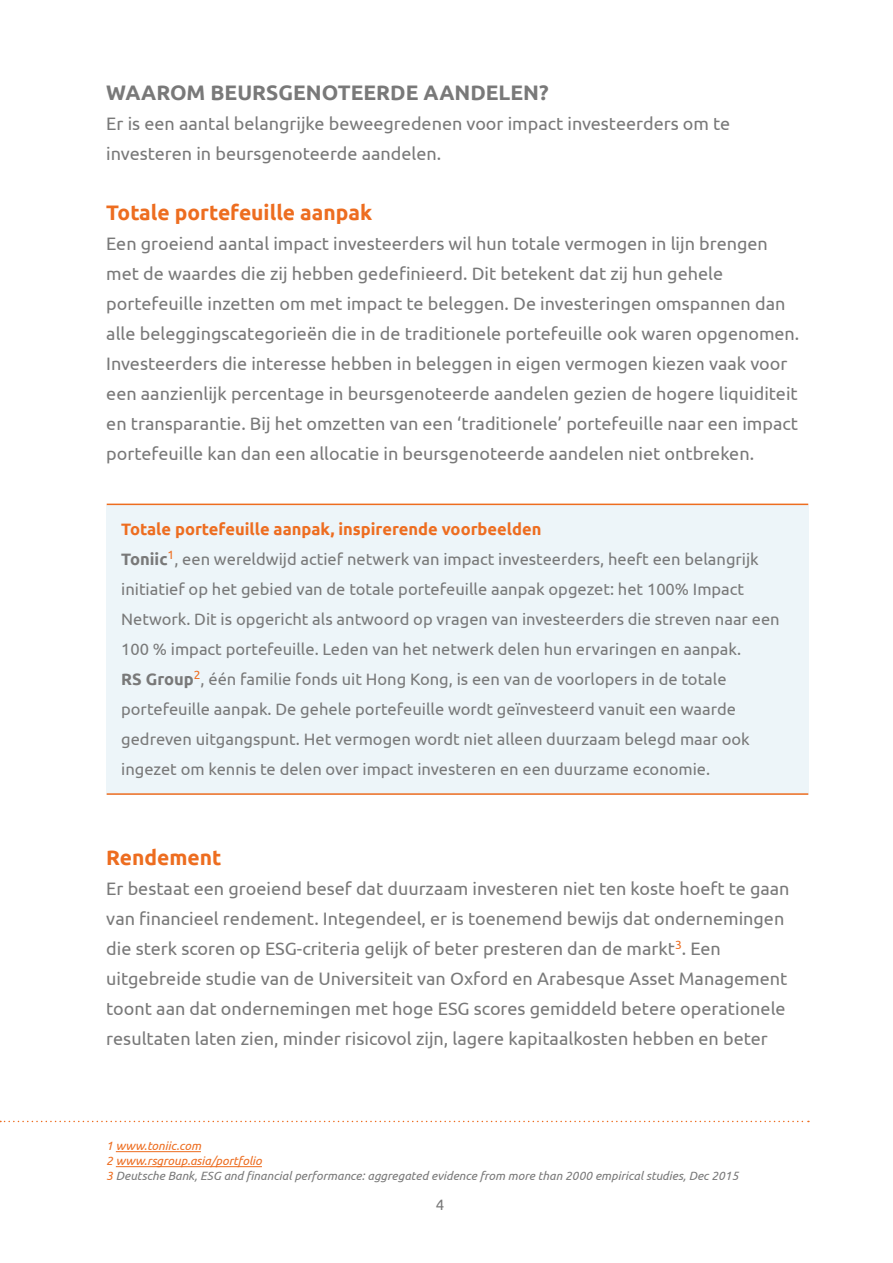
<style>
.page{position:relative;width:893px;height:1263px;background:#fff}
.page>*{position:absolute;margin:0;border:0;box-sizing:border-box;transform-origin:0 0}
.t1{font:700 21px "Ubuntu";color:#ed6d20}
.t2{font:700 21px "Ubuntu";color:#797979}
.t3{font:18px/30px "Ubuntu";color:#797979}
.t4{font:16.5px/30px "Ubuntu";color:#797979}
.t5{font:15px "Ubuntu";color:#797979}
.t6{font:italic 12px/15px "Ubuntu";color:#797979}
.s1{font-weight:700;color:#ed6d20}
.s2{font-weight:700}
.s3{color:#ed6d20}
</style>
<div class="page">
<div style="left:106px;top:505px;width:703px;height:290px;background:#edf5f9"></div>
<hr style="left:107px;top:504px;width:701px;height:1px;background:#ed6d20">
<hr style="left:107px;top:793px;width:701px;height:2px;background:#ed6d20">
<hr style="left:116px;top:1151px;width:85px;height:1px;background:#ed6d20">
<hr style="left:116px;top:1166px;width:146px;height:1px;background:#ed6d20">
<svg style="left:0;top:1121px;width:809px;height:1px"></svg>
<p class="t2" style="left:106px;top:80px;width:444px">WAAROM BEURSGENOTEERDE AANDELEN?</p>
<p class="t3" style="left:106px;top:108px;width:625px">Er is een aantal belangrijke beweegredenen voor impact investeerders om te investeren in beursgenoteerde aandelen.</p>
<p class="t1" style="left:106px;top:200px;width:268px">Totale portefeuille aanpak</p>
<p class="t3" style="left:106px;top:228px;width:695px">Een groeiend aantal impact investeerders wil hun totale vermogen in lijn brengen met de waardes die zij hebben gedefinieerd. Dit betekent dat zij hun gehele portefeuille inzetten om met impact te beleggen. De investeringen omspannen dan alle beleggingscategorieën die in de traditionele portefeuille ook waren opgenomen.<br>Investeerders die interesse hebben in beleggen in eigen vermogen kiezen vaak voor een aanzienlijk percentage in beursgenoteerde aandelen gezien de hogere liquiditeit en transparantie. Bij het omzetten van een ‘traditionele’ portefeuille naar een impact portefeuille kan dan een allocatie in beursgenoteerde aandelen niet ontbreken.</p>
<p class="t4" style="left:121px;top:514px;width:660px"><span class="s1">Totale portefeuille aanpak, inspirerende voorbeelden<br></span><span class="s2">Toniic</span><sup>1</sup>, een wereldwijd actief netwerk van impact investeerders, heeft een belangrijk initiatief op het gebied van de totale portefeuille aanpak opgezet: het 100% Impact Network. Dit is opgericht als antwoord op vragen van investeerders die streven naar een 100 % impact portefeuille. Leden van het netwerk delen hun ervaringen en aanpak.<br><span class="s2">RS Group</span><sup>2</sup>, één familie fonds uit Hong Kong, is een van de voorlopers in de totale portefeuille aanpak. De gehele portefeuille wordt geïnvesteerd vanuit een waarde gedreven uitgangspunt. Het vermogen wordt niet alleen duurzaam belegd maar ook ingezet om kennis te delen over impact investeren en een duurzame economie.</p>
<p class="t1" style="left:106px;top:845px;width:117px">Rendement</p>
<p class="t3" style="left:106px;top:873px;width:685px">Er bestaat een groeiend besef dat duurzaam investeren niet ten koste hoeft te gaan van financieel rendement. Integendeel, er is toenemend bewijs dat ondernemingen die sterk scoren op ESG-criteria gelijk of beter presteren dan de markt<sup>3</sup>. Een uitgebreide studie van de Universiteit van Oxford en Arabesque Asset Management toont aan dat ondernemingen met hoge ESG scores gemiddeld betere operationele resultaten laten zien, minder risicovol zijn, lagere kapitaalkosten hebben en beter</p>
<p class="t6" style="left:106px;top:1138px;width:634px"><span class="s3">1 www.toniic.com<br>2 www.rsgroup.asia/portfolio<br>3</span> Deutsche Bank, ESG and financial performance: aggregated evidence from more than 2000 empirical studies, Dec 2015</p>
<p class="t5" style="left:436px;top:1196px;width:10px">4</p>
</div>
